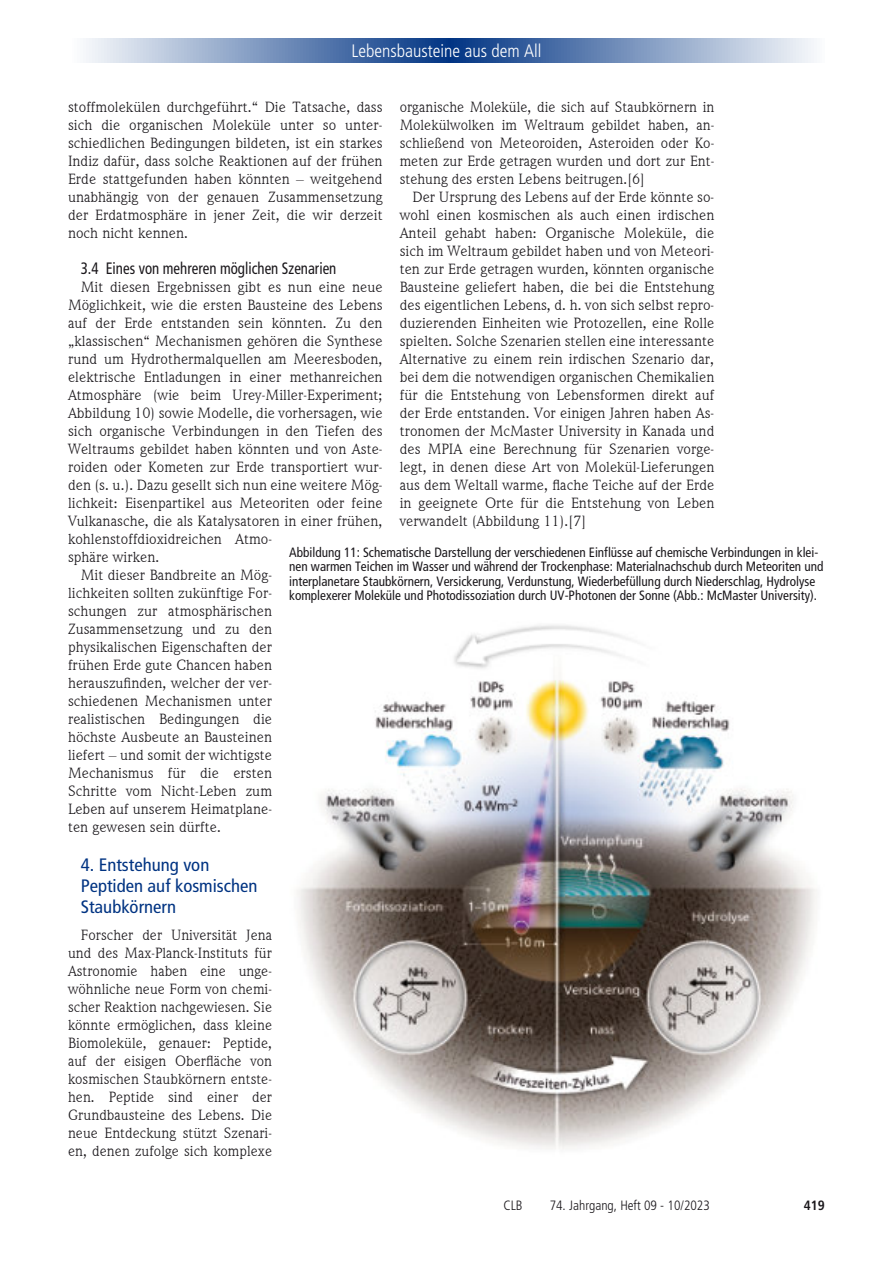
<style>
.page{position:relative;width:893px;height:1263px;background:#fff}
.page>*{position:absolute;margin:0;border:0;box-sizing:border-box;transform-origin:0 0}
.t1{font:condensed 18px/21px "Frutiger";color:#003382;scale:1.04 1}
.t2{font:300 condensed 18px "Frutiger";color:#fff}
.t3{font:condensed 16.5px "Frutiger";color:#1a171b;scale:.9 1}
.t4{font:15px/18px "Weidemann IT Cby BT";color:#1a171b;text-align:justify;scale:1.04 1}
.t5{font:15px/18px "Weidemann IT Cby BT";color:#1a171b;text-align:justify}
.t6{font:condensed 13.5px/14.1px "Frutiger";color:#1a171b}
.t7{font:300 condensed 13.5px "Frutiger";color:#1a171b}
.t8{font:700 condensed 13.5px "Frutiger";color:#1a171b}
</style>
<div class="page">
<svg style="left:86px;top:39px;width:728px;height:24px;background:#7a94be"></svg>
<img style="left:297px;top:625px;width:520px;height:524px">
<p class="t2" style="left:351px;top:43px;width:192px">Lebensbausteine aus dem All</p>
<p class="t4" style="left:68px;top:97px;width:304px">stoffmolekülen durchgeführt.“ Die Tatsache, dass sich die organischen Moleküle unter so unter&shy;schiedlichen Bedingungen bildeten, ist ein starkes Indiz dafür, dass solche Reaktionen auf der frühen Erde stattgefunden haben könnten – weitgehend unabhängig von der genauen Zusammensetzung der Erdatmosphäre in jener Zeit, die wir derzeit noch nicht kennen.</p>
<p class="t3" style="left:81px;top:261px;width:286px">3.4 Eines von mehreren möglichen Szenarien</p>
<p class="t4" style="left:81px;top:277px;width:292px">Mit diesen Ergebnissen gibt es nun eine neue</p>
<p class="t4" style="left:68px;top:295px;width:304px">Möglichkeit, wie die ersten Bausteine des Lebens</p>
<p class="t4" style="left:68px;top:313px;width:304px">auf der Erde entstanden sein könnten. Zu den</p>
<p class="t4" style="left:68px;top:331px;width:304px">„klassischen“ Mechanismen gehören die Synthese</p>
<p class="t4" style="left:68px;top:349px;width:304px">rund um Hydrothermalquellen am Meeresboden,</p>
<p class="t4" style="left:68px;top:367px;width:304px">elektrische Entladungen in einer methanreichen</p>
<p class="t4" style="left:68px;top:385px;width:304px">Atmosphäre (wie beim Urey-Miller-Experiment;</p>
<p class="t4" style="left:68px;top:403px;width:304px">Abbildung 10) sowie Modelle, die vorhersagen, wie</p>
<p class="t4" style="left:68px;top:421px;width:304px">sich organische Verbindungen in den Tiefen des</p>
<p class="t4" style="left:68px;top:439px;width:304px">Weltraums gebildet haben könnten und von Aste-</p>
<p class="t4" style="left:68px;top:457px;width:304px">roiden oder Kometen zur Erde transportiert wur-</p>
<p class="t4" style="left:68px;top:475px;width:304px">den (s. u.). Dazu gesellt sich nun eine weitere Mög-</p>
<p class="t4" style="left:68px;top:493px;width:304px">lichkeit: Eisenpartikel aus Meteoriten oder feine</p>
<p class="t4" style="left:68px;top:511px;width:304px">Vulkanasche, die als Katalysatoren in einer frühen,</p>
<p class="t4" style="left:68px;top:529px;width:198px">kohlenstoffdioxidreichen Atmo-</p>
<p class="t4" style="left:68px;top:547px;width:90px">sphäre wirken.</p>
<p class="t4" style="left:81px;top:565px;width:185px">Mit dieser Bandbreite an Mög-</p>
<p class="t4" style="left:68px;top:583px;width:198px">lichkeiten sollten zukünftige For-</p>
<p class="t4" style="left:68px;top:601px;width:198px">schungen zur atmosphärischen</p>
<p class="t4" style="left:68px;top:619px;width:198px">Zusammensetzung und zu den</p>
<p class="t4" style="left:68px;top:637px;width:198px">physikalischen Eigenschaften der</p>
<p class="t4" style="left:68px;top:655px;width:198px">frühen Erde gute Chancen haben</p>
<p class="t4" style="left:68px;top:673px;width:198px">herauszufinden, welcher der ver-</p>
<p class="t4" style="left:68px;top:691px;width:198px">schiedenen Mechanismen unter</p>
<p class="t4" style="left:68px;top:709px;width:198px">realistischen Bedingungen die</p>
<p class="t4" style="left:68px;top:727px;width:198px">höchste Ausbeute an Bausteinen</p>
<p class="t4" style="left:68px;top:745px;width:198px">liefert – und somit der wichtigste</p>
<p class="t4" style="left:68px;top:763px;width:198px">Mechanismus für die ersten</p>
<p class="t4" style="left:68px;top:781px;width:198px">Schritte vom Nicht-Leben zum</p>
<p class="t4" style="left:68px;top:799px;width:198px">Leben auf unserem Heimatplane-</p>
<p class="t4" style="left:68px;top:817px;width:149px">ten gewesen sein dürfte.</p>
<p class="t1" style="left:81px;top:855px;width:171px">4. Entstehung von<br>Peptiden auf kosmischen<br>Staubkörnern</p>
<p class="t5" style="left:68px;top:925px;width:206px;text-indent:13px">Forscher der Universität Jena und des Max-Planck-Instituts für Astronomie haben eine unge&shy;wöhnliche neue Form von chemi&shy;scher Reaktion nachgewiesen. Sie könnte ermöglichen, dass kleine Biomoleküle, genauer: Peptide, auf der eisigen Oberfläche von kosmischen Staubkörnern entste&shy;hen. Peptide sind einer der Grundbausteine des Lebens. Die neue Entdeckung stützt Szenari&shy;en, denen zufolge sich komplexe</p>
<p class="t5" style="left:400px;top:97px;width:316px">organische Moleküle, die sich auf Staubkörnern in Molekülwolken im Weltraum gebildet haben, an&shy;schließend von Meteoroiden, Asteroiden oder Ko&shy;meten zur Erde getragen wurden und dort zur Ent&shy;stehung des ersten Lebens beitrugen.[6]</p>
<p class="t4" style="left:400px;top:187px;width:304px;text-indent:13px">Der Ursprung des Lebens auf der Erde könnte so&shy;wohl einen kosmischen als auch einen irdischen Anteil gehabt haben: Organische Moleküle, die sich im Weltraum gebildet haben und von Meteori&shy;ten zur Erde getragen wurden, könnten organische Bausteine geliefert haben, die bei die Entstehung des eigentlichen Lebens, d. h. von sich selbst repro&shy;duzierenden Einheiten wie Protozellen, eine Rolle spielten. Solche Szenarien stellen eine interessante Alternative zu einem rein irdischen Szenario dar, bei dem die notwendigen organischen Chemikalien für die Entstehung von Lebensformen direkt auf der Erde entstanden. Vor einigen Jahren haben As&shy;tronomen der McMaster University in Kanada und des MPIA eine Berechnung für Szenarien vorge&shy;legt, in denen diese Art von Molekül-Lieferungen aus dem Weltall warme, flache Teiche auf der Erde in geeignete Orte für die Entstehung von Leben verwandelt (Abbildung 11).[7]</p>
<p class="t6" style="left:289px;top:546px;width:536px">Abbildung 11: Schematische Darstellung der verschiedenen Einflüsse auf chemische Verbindungen in klei&shy;nen warmen Teichen im Wasser und während der Trockenphase: Materialnachschub durch Meteoriten und interplanetare Staubkörnern, Versickerung, Verdunstung, Wiederbefüllung durch Niederschlag, Hydrolyse komplexerer Moleküle und Photodissoziation durch UV-Photonen der Sonne (Abb.: McMaster University).</p>
<p class="t7" style="left:503px;top:1199px;width:21px">CLB</p>
<p class="t7" style="left:550px;top:1199px;width:162px">74. Jahrgang, Heft 09 - 10/2023</p>
<p class="t8" style="left:804px;top:1199px;width:23px">419</p>
</div>
